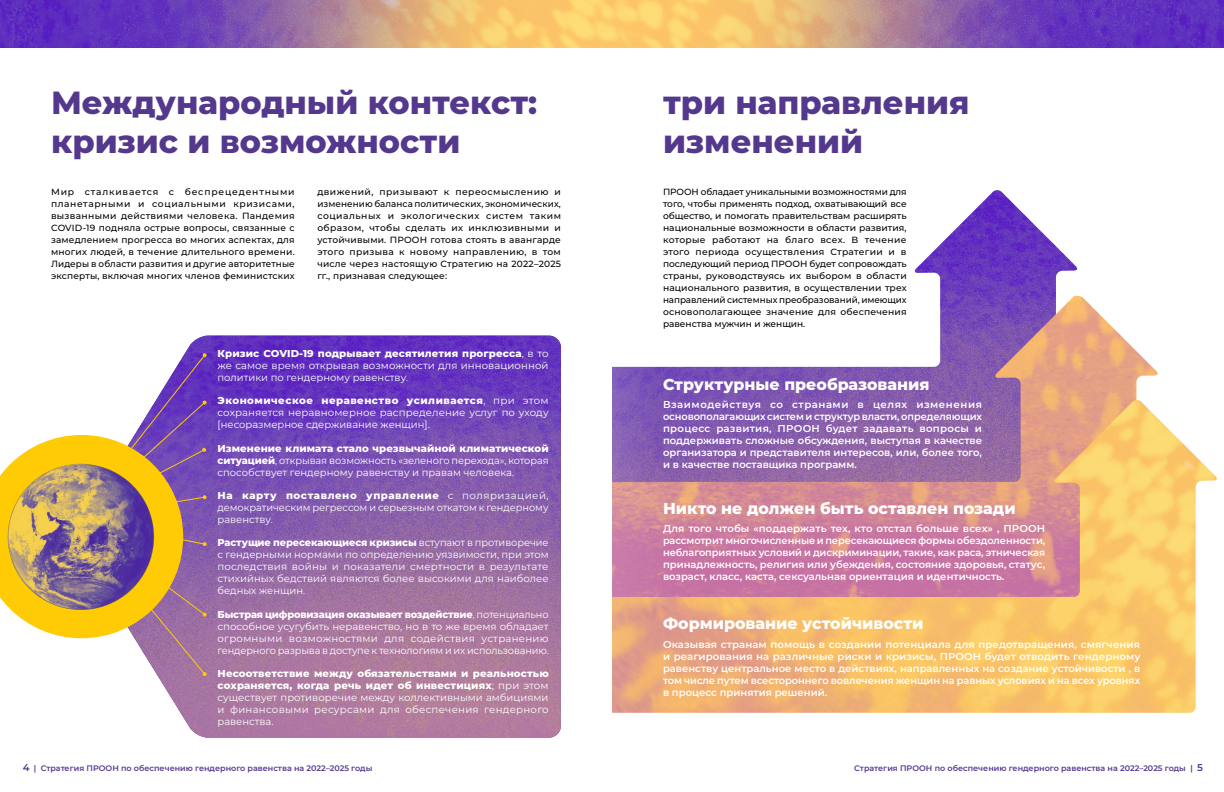
<style>
.page{position:relative;width:1224px;height:792px;background:#fff}
.page>*{position:absolute;margin:0;border:0;box-sizing:border-box;transform-origin:0 0}
.t1{font:800 32px/38.4px "Montserrat";color:#54388d}
.t2{font:800 15.8px "Montserrat";color:#fff}
.t3{font:10px/12px "Montserrat";color:#fff;text-align:justify}
.t4{font:600 10px/12px "Montserrat";color:#fff;text-align:justify}
.t5{font:500 9px/12px "Montserrat";letter-spacing:.02em;color:#000;text-align:justify}
.t6{font:600 8px "Montserrat";color:#54388d}
.s1{font-weight:800}
.s2{font-size:10px}
</style>
<div class="page">
<img style="left:0;top:0;width:1224px;height:47px">
<img style="left:914px;top:190px;width:164px;height:106px">
<img style="left:612px;top:296px;width:546px;height:104px">
<img style="left:612px;top:400px;width:605px;height:313px">
<img style="left:158px;top:336px;width:403px;height:402px">
<svg style="left:22px;top:353px;width:185px;height:323px"></svg>
<img style="left:0;top:454px;width:164px;height:165px">
<h1 class="t1" style="left:51px;top:82px;width:488px">Международный контекст: кризис и возможности</h1>
<p class="t5" style="left:51px;top:185px;width:245px">Мир сталкивается с беспрецедентными планетарными и социальными кризисами, вызванными действиями человека. Пандемия COVID-19 подняла острые вопросы, связанные с замедлением прогресса во многих аспектах, для многих людей, в течение длительного времени.<br>Лидеры в области развития и другие авторитетные эксперты, включая многих членов феминистских</p>
<p class="t5" style="left:317px;top:185px;width:245px">движений, призывают к переосмыслению и изменению баланса политических, экономических, социальных и экологических систем таким образом, чтобы сделать их инклюзивными и устойчивыми. ПРООН готова стоять в авангарде этого призыва к новому направлению, в том числе через настоящую Стратегию на 2022–2025 гг., признавая следующее:</p>
<p class="t3" style="left:218px;top:347px;width:333px"><span class="s1">Кризис COVID-19 подрывает десятилетия прогресса</span>, в то же самое время открывая возможности для инновационной политики по гендерному равенству.</p>
<p class="t3" style="left:218px;top:394px;width:333px"><span class="s1">Экономическое неравенство усиливается</span>, при этом сохраняется неравномерное распределение услуг по уходу [несоразмерное сдерживание женщин].</p>
<p class="t3" style="left:218px;top:442px;width:333px"><span class="s1">Изменение климата стало чрезвычайной климатической ситуацией</span>, открывая возможность «зеленого перехода», которая способствует гендерному равенству и правам человека.</p>
<p class="t3" style="left:218px;top:489px;width:333px"><span class="s1">На карту поставлено управление</span> с поляризацией, демократическим регрессом и серьезным откатом к гендерному равенству.</p>
<p class="t3" style="left:218px;top:536px;width:333px"><span class="s1">Растущие пересекающиеся кризисы</span> вступают в противоречие с гендерными нормами по определению уязвимости, при этом последствия войны и показатели смертности в результате стихийных бедствий являются более высокими для наиболее бедных женщин.</p>
<p class="t3" style="left:218px;top:608px;width:333px"><span class="s1">Быстрая цифровизация оказывает воздействие</span>, потенциально способное усугубить неравенство, но в то же время обладает огромными возможностями для содействия устранению гендерного разрыва в доступе к технологиям и их использованию.</p>
<p class="t3" style="left:218px;top:667px;width:333px"><span class="s1">Несоответствие между обязательствами и реальностью сохраняется, когда речь идет об инвестициях</span>; при этом существует противоречие между коллективными амбициями и финансовыми ресурсами для обеспечения гендерного равенства.</p>
<h1 class="t1" style="left:663px;top:82px;width:308px">три направления изменений</h1>
<p class="t5" style="left:663px;top:185px;width:245px">ПРООН обладает уникальными возможностями для того, чтобы применять подход, охватывающий все общество, и помогать правительствам расширять национальные возможности в области развития, которые работают на благо всех. В течение этого периода осуществления Стратегии и в последующий период ПРООН будет сопровождать страны, руководствуясь их выбором в области национального развития, в осуществлении трех направлений системных преобразований, имеющих основополагающее значение для обеспечения равенства мужчин и женщин.</p>
<h2 class="t2" style="left:663px;top:373px;width:268px">Структурные преобразования</h2>
<p class="t4" style="left:663px;top:398px;width:321px">Взаимодействуя со странами в целях изменения основополагающих систем и структур власти, определяющих процесс развития, ПРООН будет задавать вопросы и поддерживать сложные обсуждения, выступая в качестве организатора и представителя интересов, или, более того, и в качестве поставщика программ.</p>
<h2 class="t2" style="left:663px;top:497px;width:354px">Никто не должен быть оставлен позади</h2>
<p class="t4" style="left:663px;top:522px;width:384px">Для того чтобы «поддержать тех, кто отстал больше всех» , ПРООН рассмотрит многочисленные и пересекающиеся формы обездоленности, неблагоприятных условий и дискриминации, такие, как раса, этническая принадлежность, религия или убеждения, состояние здоровья, статус, возраст, класс, каста, сексуальная ориентация и идентичность.</p>
<h2 class="t2" style="left:663px;top:612px;width:262px">Формирование устойчивости</h2>
<p class="t4" style="left:663px;top:638px;width:479px">Оказывая странам помощь в создании потенциала для предотвращения, смягчения и реагирования на различные риски и кризисы, ПРООН будет отводить гендерному равенству центральное место в действиях, направленных на создание устойчивости , в том числе путем всестороннего вовлечения женщин на равных условиях и на всех уровнях в процесс принятия решений.</p>
<p class="t6" style="left:23px;top:763px;width:351px"><span class="s2">4</span> | Стратегия ПРООН по обеспечению гендерного равенства на 2022–2025 годы</p>
<p class="t6" style="left:854px;top:763px;width:350px">Стратегия ПРООН по обеспечению гендерного равенства на 2022–2025 годы | <span class="s2">5</span></p>
</div>
